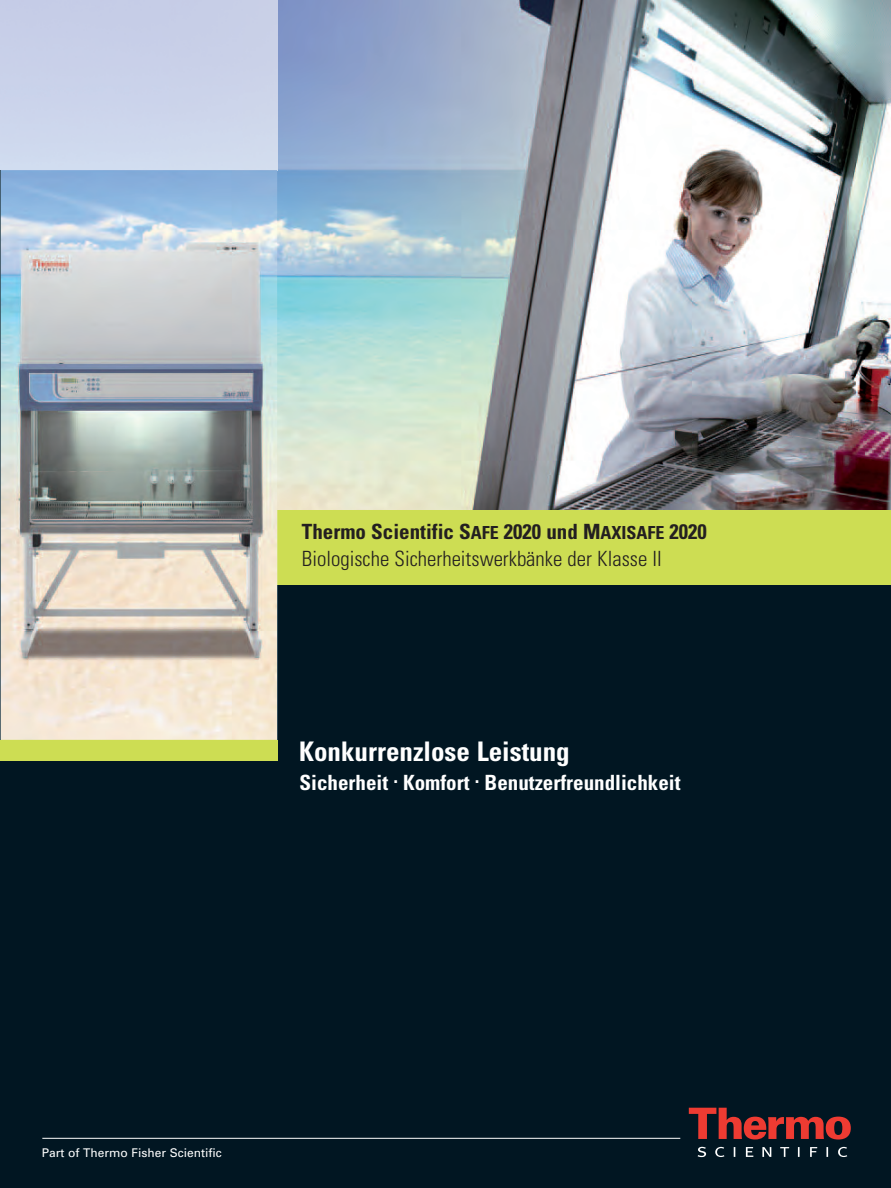
<style>
.page{position:relative;width:891px;height:1188px;background:#011622}
.page>*{position:absolute;margin:0;border:0;box-sizing:border-box;transform-origin:0 0}
.t1{font:700 condensed 27px "Univers";color:#fff}
.t2{font:300 condensed 21px/27px "Univers";color:#231f20}
.t3{font:700 condensed 21px "Univers";color:#fff}
.t4{font:12px "Univers";color:#fff}
.s1{font-weight:700}
.s2{font-weight:700;font-size:18px}
</style>
<div class="page">
<img style="left:277px;top:0;width:614px;height:510px">
<div style="left:277px;top:510px;width:614px;height:75px;background:#cddd53"></div>
<div style="left:0;top:740px;width:277px;height:21px;background:#cddd53"></div>
<svg style="left:689px;top:1108px;width:162px;height:32px"></svg>
<svg style="left:698px;top:1147px;width:149px;height:10px"></svg>
<hr style="left:42px;top:1138px;width:638px;height:1px;background:#fff">
<hr style="left:0;top:0;width:1px;height:170px;background:#93a7b2">
<img style="left:1px;top:0;width:276px;height:740px">
<hr style="left:0;top:170px;width:1px;height:570px;background:#344d59">
<hr style="left:277px;top:585px;width:1px;height:155px;background:#344d59">
<hr style="left:277px;top:510px;width:1px;height:75px;background:#d6e27a">
<p class="t2" style="left:302px;top:519px;width:406px"><span class="s1">Thermo Scientific S</span><span class="s2">AFE</span> <span class="s1">2020 und M</span><span class="s2">AXISAFE</span> <span class="s1">2020<br></span>Biologische Sicherheitswerkbänke der Klasse II</p>
<p class="t1" style="left:299px;top:741px;width:272px">Konkurrenzlose Leistung</p>
<p class="t3" style="left:300px;top:775px;width:382px">Sicherheit . Komfort . Benutzerfreundlichkeit</p>
<p class="t4" style="left:42px;top:1148px;width:181px">Part of Thermo Fisher Scientific</p>
</div>
